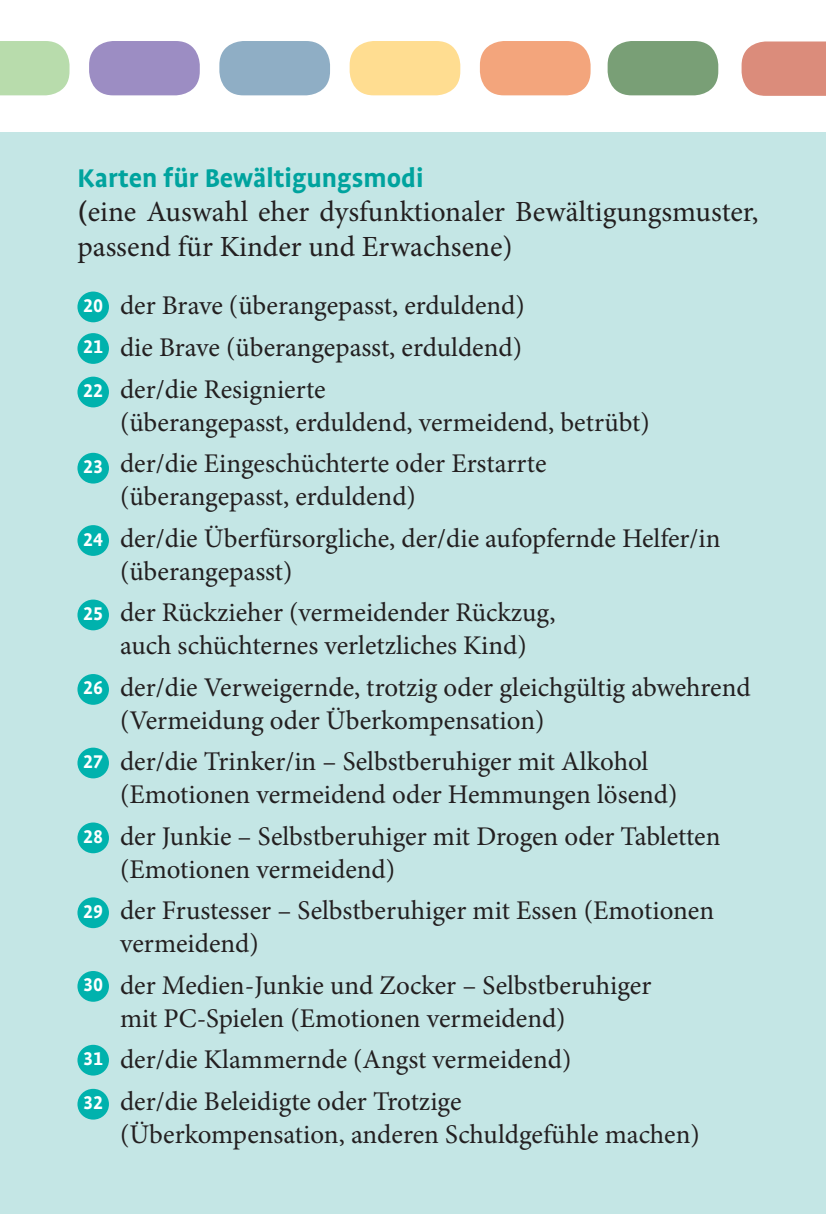
<style>
.page{position:relative;width:826px;height:1214px;background:#fff}
.page>*{position:absolute;margin:0;border:0;box-sizing:border-box;transform-origin:0 0}
.t1{font:29.4px/34.5px "Minion Pro";color:#231f20}
.t2{font:700 29.4px "Profile OT";color:#00a39e}
.t3{font:27px/41.4px "Minion Pro";color:#231f20}
.t4{font:700 21px/42.6px "Profile OT";color:#fff;text-align:justify}
.s1{font-weight:700}
</style>
<div class="page">
<div style="left:0;top:133px;width:825px;height:1080px;background:#c4e6e5"></div>
<div style="left:479px;top:41px;width:111px;height:54px;background:#f3a57c;border-radius:24px"></div>
<div style="left:607px;top:41px;width:110px;height:54px;background:#799f76;border-radius:24px"></div>
<div style="left:349px;top:41px;width:111px;height:54px;background:#ffdd91;border-radius:24px"></div>
<div style="left:219px;top:41px;width:111px;height:54px;background:#8faec5;border-radius:24px"></div>
<div style="left:89px;top:41px;width:111px;height:54px;background:#9c8dc3;border-radius:24px"></div>
<div style="left:0;top:41px;width:69px;height:54px;background:#b8dcac"></div>
<svg style="left:741px;top:41px;width:84px;height:55px;background:#dd9384"></svg>
<div style="left:77px;top:291px;width:32px;height:31px;background:#00b2ad;border-radius:50%"></div>
<div style="left:77px;top:333px;width:32px;height:31px;background:#00b2ad;border-radius:50%"></div>
<div style="left:77px;top:376px;width:32px;height:31px;background:#00b2ad;border-radius:50%"></div>
<div style="left:77px;top:453px;width:32px;height:30px;background:#00b2ad;border-radius:50%"></div>
<div style="left:77px;top:525px;width:32px;height:31px;background:#00b2ad;border-radius:50%"></div>
<div style="left:77px;top:599px;width:32px;height:31px;background:#00b2ad;border-radius:50%"></div>
<div style="left:77px;top:674px;width:32px;height:30px;background:#00b2ad;border-radius:50%"></div>
<div style="left:77px;top:747px;width:32px;height:31px;background:#00b2ad;border-radius:50%"></div>
<div style="left:77px;top:822px;width:32px;height:31px;background:#00b2ad;border-radius:50%"></div>
<div style="left:77px;top:897px;width:32px;height:31px;background:#00b2ad;border-radius:50%"></div>
<div style="left:77px;top:970px;width:32px;height:31px;background:#00b2ad;border-radius:50%"></div>
<div style="left:77px;top:1044px;width:32px;height:31px;background:#00b2ad;border-radius:50%"></div>
<div style="left:77px;top:1088px;width:32px;height:31px;background:#00b2ad;border-radius:50%"></div>
<p class="t2" style="left:77px;top:162px;width:347px">Karten für Bewältigungsmodi</p>
<p class="t1" style="left:77px;top:195px;width:682px"><span class="s1">(</span>eine Auswahl eher dysfunktionaler Bewältigungsmuster, passend für Kinder und Erwachsene)</p>
<p class="t3" style="left:120px;top:285px;width:406px;text-align:justify">der Brave (überangepasst, erduldend) die Brave (überangepasst, erduldend) der/die Resignierte</p>
<p class="t3" style="left:120px;top:401px;width:531px">(überangepasst, erduldend, vermeidend, betrübt) der/die Eingeschüchterte oder Erstarrte</p>
<p class="t3" style="left:120px;top:476px;width:601px">(überangepasst, erduldend)<br>der/die Überfürsorgliche, der/die aufopfernde Helfer/in</p>
<p class="t3" style="left:120px;top:550px;width:436px">(überangepasst)<br>der Rückzieher (vermeidender Rückzug,</p>
<p class="t3" style="left:120px;top:625px;width:631px">auch schüchternes verletzliches Kind)<br>der/die Verweigernde, trotzig oder gleichgültig abwehrend</p>
<p class="t3" style="left:120px;top:699px;width:529px">(Vermeidung oder Überkompensation)<br>der/die Trinker/in – Selbstberuhiger mit Alkohol</p>
<p class="t3" style="left:120px;top:774px;width:601px">(Emotionen vermeidend oder Hemmungen lösend)<br>der Junkie – Selbstberuhiger mit Drogen oder Tabletten</p>
<p class="t3" style="left:120px;top:848px;width:595px">(Emotionen vermeidend)<br>der Frustesser – Selbstberuhiger mit Essen (Emotionen</p>
<p class="t3" style="left:120px;top:923px;width:532px">vermeidend)<br>der Medien-Junkie und Zocker – Selbstberuhiger</p>
<p class="t3" style="left:120px;top:997px;width:452px">mit PC-Spielen (Emotionen vermeidend) der/die Klammernde (Angst vermeidend) der/die Beleidigte oder Trotzige</p>
<p class="t3" style="left:120px;top:1113px;width:581px">(Überkompensation, anderen Schuldgefühle machen)</p>
<p class="t4" style="left:83px;top:285px;width:22px">20<br>21<br>22</p>
<p class="t4" style="left:83px;top:446px;width:22px">23</p>
<p class="t4" style="left:83px;top:518px;width:22px">24</p>
<p class="t4" style="left:83px;top:593px;width:22px">25</p>
<p class="t4" style="left:83px;top:667px;width:22px">26</p>
<p class="t4" style="left:83px;top:741px;width:22px">27</p>
<p class="t4" style="left:83px;top:816px;width:22px">28</p>
<p class="t4" style="left:83px;top:890px;width:22px">29</p>
<p class="t4" style="left:83px;top:964px;width:22px">30</p>
<p class="t4" style="left:83px;top:1037px;width:22px;line-height:44.1px">31<br>32</p>
</div>
